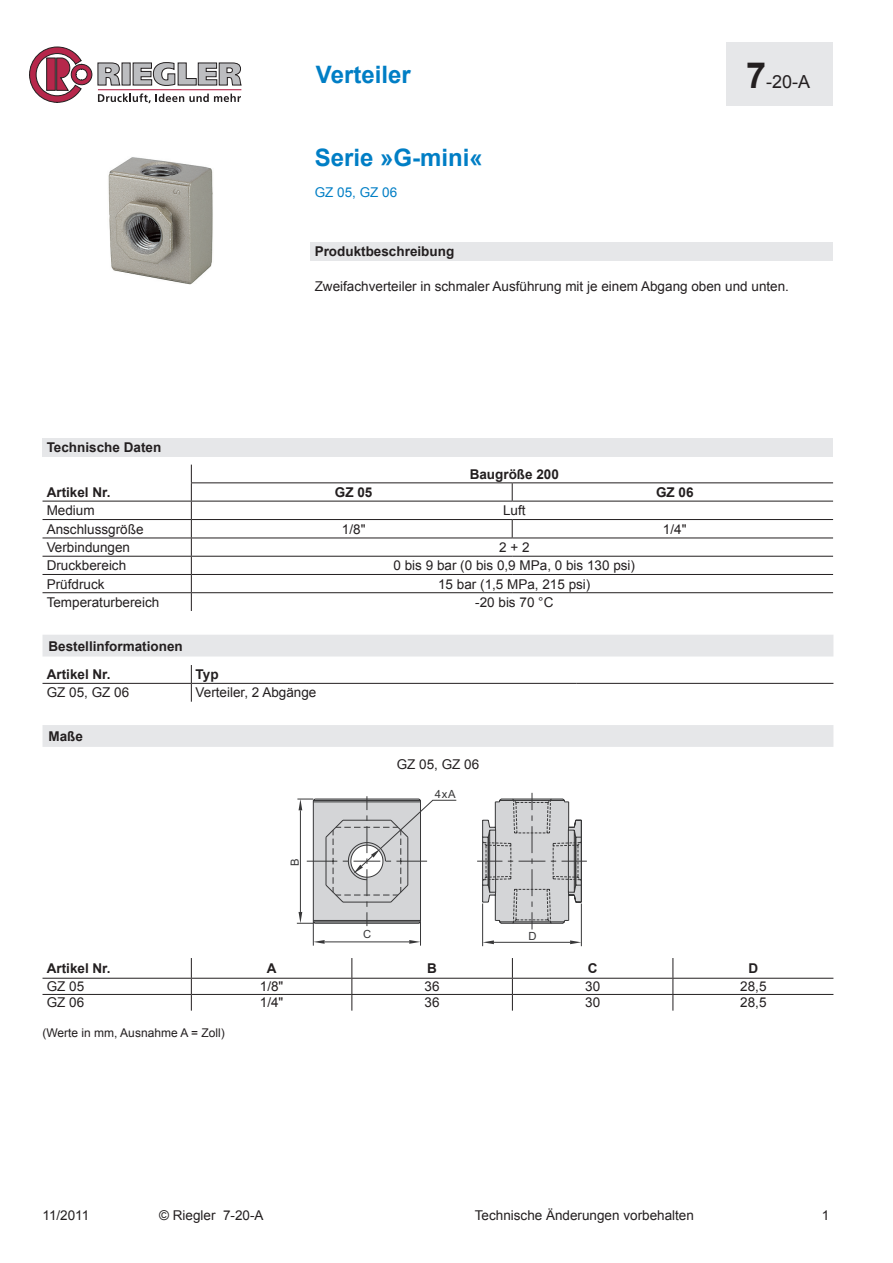
<style>
.page{position:relative;width:893px;height:1263px;background:#fff}
.page>*{position:absolute;margin:0;border:0;box-sizing:border-box;transform-origin:0 0}
.Heading1{font:700 24px "Arial";color:#007ec5}
.Header_0_-_singlespa{font:700 24px "Arial";color:#007ec5}
.number_part1{font:18px "Arial";color:#231f20}
.Table_Text_Left{font:13.5px "Arial";color:#231f20}
.Table_Text_Center{font:13.5px "Arial";color:#231f20}
.Table_Header_Left{font:700 13.5px "Arial";color:#231f20}
.Table_Header_Center{font:700 13.5px "Arial";color:#231f20}
.Table_Text_Left-2{font:13.5px "Arial";color:#007ec5}
.Table_Text_Right{font:13.5px "Arial";color:#231f20}
.Footer_Left_Page{font:12px "Arial";color:#231f20}
.t1{font:11.25px "Arial";color:#383839}
.s1{font-weight:700;font-size:36px}
</style>
<div class="page">
<div style="left:727px;top:43px;width:106px;height:63px;background:#e6e7e9"></div>
<svg style="left:29px;top:47px;width:212px;height:56px"></svg>
<div style="left:310px;top:242px;width:523px;height:19px;background:#e6e7e9"></div>
<div style="left:43px;top:438px;width:790px;height:18px;background:#e6e7e9"></div>
<svg style="left:512px;top:483px;width:1px;height:18px"></svg>
<hr style="left:43px;top:501px;width:148px;height:1px;background:#231f20">
<hr style="left:191px;top:501px;width:321px;height:1px;background:#231f20">
<hr style="left:512px;top:501px;width:321px;height:1px;background:#231f20">
<hr style="left:43px;top:519px;width:148px;height:1px;background:#231f20">
<hr style="left:191px;top:519px;width:321px;height:1px;background:#231f20">
<hr style="left:512px;top:519px;width:321px;height:1px;background:#231f20">
<svg style="left:512px;top:520px;width:1px;height:18px"></svg>
<hr style="left:43px;top:538px;width:148px;height:1px;background:#231f20">
<hr style="left:191px;top:538px;width:321px;height:1px;background:#231f20">
<hr style="left:512px;top:538px;width:321px;height:1px;background:#231f20">
<hr style="left:43px;top:556px;width:148px;height:1px;background:#231f20">
<hr style="left:191px;top:556px;width:321px;height:1px;background:#231f20">
<hr style="left:512px;top:556px;width:321px;height:1px;background:#231f20">
<hr style="left:43px;top:574px;width:148px;height:1px;background:#231f20">
<hr style="left:191px;top:574px;width:321px;height:1px;background:#231f20">
<hr style="left:512px;top:574px;width:321px;height:1px;background:#231f20">
<hr style="left:43px;top:592px;width:148px;height:1px;background:#231f20">
<hr style="left:191px;top:592px;width:321px;height:1px;background:#231f20">
<svg style="left:191px;top:465px;width:1px;height:146px"></svg>
<hr style="left:512px;top:592px;width:321px;height:1px;background:#231f20">
<hr style="left:191px;top:482px;width:321px;height:1px;background:#231f20">
<hr style="left:512px;top:482px;width:321px;height:1px;background:#231f20">
<div style="left:43px;top:635px;width:790px;height:21px;background:#e6e7e9"></div>
<hr style="left:43px;top:683px;width:148px;height:1px;background:#231f20">
<hr style="left:191px;top:683px;width:385px;height:1px;background:#231f20">
<svg style="left:191px;top:665px;width:1px;height:37px"></svg>
<hr style="left:576px;top:683px;width:257px;height:1px;background:#231f20">
<img style="left:108px;top:157px;width:105px;height:127px">
<div style="left:43px;top:725px;width:790px;height:22px;background:#e6e7e9"></div>
<svg style="left:297px;top:796px;width:160px;height:150px"></svg>
<svg style="left:477px;top:793px;width:110px;height:136px"></svg>
<hr style="left:581px;top:903px;width:1px;height:43px;background:#383839">
<hr style="left:482px;top:903px;width:1px;height:43px;background:#383839">
<hr style="left:494px;top:942px;width:76px;height:1px;background:#383839">
<svg style="left:483px;top:940px;width:11px;height:4px"></svg>
<svg style="left:570px;top:940px;width:11px;height:4px"></svg>
<hr style="left:43px;top:978px;width:148px;height:1px;background:#231f20">
<hr style="left:191px;top:978px;width:161px;height:1px;background:#231f20">
<hr style="left:352px;top:978px;width:160px;height:1px;background:#231f20">
<hr style="left:512px;top:978px;width:161px;height:1px;background:#231f20">
<hr style="left:673px;top:978px;width:160px;height:1px;background:#231f20">
<hr style="left:43px;top:994px;width:148px;height:1px;background:#231f20">
<hr style="left:191px;top:994px;width:161px;height:1px;background:#231f20">
<svg style="left:191px;top:958px;width:1px;height:53px"></svg>
<hr style="left:352px;top:994px;width:160px;height:1px;background:#231f20">
<svg style="left:351px;top:958px;width:1px;height:53px"></svg>
<hr style="left:512px;top:994px;width:161px;height:1px;background:#231f20">
<svg style="left:512px;top:958px;width:1px;height:53px"></svg>
<hr style="left:673px;top:994px;width:160px;height:1px;background:#231f20">
<svg style="left:672px;top:958px;width:1px;height:53px"></svg>
<p class="Header_0_-_singlespa" style="left:316px;top:59px;width:96px">Verteiler</p>
<p class="number_part1" style="left:746px;top:69px;width:66px"><span class="s1">7</span>-20-A</p>
<p class="Heading1" style="left:315px;top:142px;width:170px">Serie »G-mini«</p>
<p class="Table_Text_Left-2" style="left:315px;top:184px;width:84px">GZ 05, GZ 06</p>
<p class="Table_Header_Left" style="left:47px;top:438px;width:116px">Technische Daten</p>
<p class="Table_Header_Left" style="left:315px;top:243px;width:141px">Produktbeschreibung</p>
<p class="Table_Text_Left" style="left:315px;top:277px;width:476px">Zweifachverteiler in schmaler Ausführung mit je einem Abgang oben und unten.</p>
<p class="Table_Header_Center" style="left:470px;top:465px;width:91px">Baugröße 200</p>
<p class="Table_Header_Left" style="left:47px;top:483px;width:65px">Artikel Nr.</p>
<p class="Table_Header_Center" style="left:335px;top:483px;width:39px">GZ 05</p>
<p class="Table_Header_Center" style="left:656px;top:483px;width:39px">GZ 06</p>
<p class="Table_Text_Left" style="left:47px;top:502px;width:50px">Medium</p>
<p class="Table_Text_Center" style="left:503px;top:502px;width:24px">Luft</p>
<p class="Table_Text_Left" style="left:47px;top:520px;width:98px">Anschlussgröße</p>
<p class="Table_Text_Center" style="left:342px;top:520px;width:25px">1/8"</p>
<p class="Table_Text_Center" style="left:663px;top:520px;width:25px">1/4"</p>
<p class="Table_Text_Left" style="left:47px;top:538px;width:85px">Verbindungen</p>
<p class="Table_Text_Center" style="left:499px;top:538px;width:32px">2 + 2</p>
<p class="Table_Text_Left" style="left:47px;top:557px;width:81px">Druckbereich</p>
<p class="Table_Text_Center" style="left:393px;top:557px;width:243px">0 bis 9 bar (0 bis 0,9 MPa, 0 bis 130 psi)</p>
<p class="Table_Text_Left" style="left:47px;top:575px;width:59px">Prüfdruck</p>
<p class="Table_Text_Center" style="left:438px;top:575px;width:154px">15 bar (1,5 MPa, 215 psi)</p>
<p class="Table_Text_Left" style="left:47px;top:593px;width:114px">Temperaturbereich</p>
<p class="Table_Text_Center" style="left:475px;top:593px;width:80px">-20 bis 70 °C</p>
<p class="Table_Header_Left" style="left:49px;top:637px;width:136px">Bestellinformationen</p>
<p class="Table_Header_Left" style="left:47px;top:665px;width:65px">Artikel Nr.</p>
<p class="Table_Header_Left" style="left:196px;top:665px;width:25px">Typ</p>
<p class="Table_Text_Left" style="left:47px;top:684px;width:84px">GZ 05, GZ 06</p>
<p class="Table_Text_Left" style="left:196px;top:684px;width:122px">Verteiler, 2 Abgänge</p>
<p class="Table_Header_Left" style="left:49px;top:727px;width:36px">Maße</p>
<p class="Table_Text_Center" style="left:397px;top:756px;width:84px">GZ 05, GZ 06</p>
<p class="t1" style="left:435px;top:787px;width:22px">4xA</p>
<p class="t1" style="left:287px;top:866px;width:9px;rotate:-90deg">B</p>
<p class="t1" style="left:363px;top:927px;width:10px">C</p>
<p class="t1" style="left:529px;top:928px;width:10px">D</p>
<p class="Table_Header_Left" style="left:47px;top:959px;width:65px">Artikel Nr.</p>
<p class="Table_Header_Center" style="left:267px;top:959px;width:11px">A</p>
<p class="Table_Header_Center" style="left:427px;top:959px;width:11px">B</p>
<p class="Table_Header_Center" style="left:588px;top:959px;width:11px">C</p>
<p class="Table_Header_Center" style="left:748px;top:959px;width:11px">D</p>
<p class="Table_Text_Left" style="left:47px;top:978px;width:39px">GZ 05</p>
<p class="Table_Text_Center" style="left:260px;top:978px;width:25px">1/8"</p>
<p class="Table_Text_Center" style="left:425px;top:978px;width:17px">36</p>
<p class="Table_Text_Center" style="left:585px;top:978px;width:17px">30</p>
<p class="Table_Text_Center" style="left:740px;top:978px;width:28px">28,5</p>
<p class="Table_Text_Left" style="left:47px;top:994px;width:39px">GZ 06</p>
<p class="Table_Text_Center" style="left:260px;top:994px;width:25px">1/4"</p>
<p class="Table_Text_Center" style="left:425px;top:994px;width:17px">36</p>
<p class="Table_Text_Center" style="left:585px;top:994px;width:17px">30</p>
<p class="Table_Text_Center" style="left:740px;top:994px;width:28px">28,5</p>
<p class="Footer_Left_Page" style="left:43px;top:1025px;width:184px">(Werte in mm, Ausnahme A = Zoll)</p>
<p class="Table_Text_Left" style="left:43px;top:1207px;width:48px">11/2011</p>
<p class="Table_Text_Left" style="left:159px;top:1207px;width:106px">© Riegler 7-20-A</p>
<p class="Table_Text_Left" style="left:475px;top:1207px;width:221px">Technische Änderungen vorbehalten</p>
<p class="Table_Text_Right" style="left:822px;top:1207px;width:9px">1</p>
</div>
